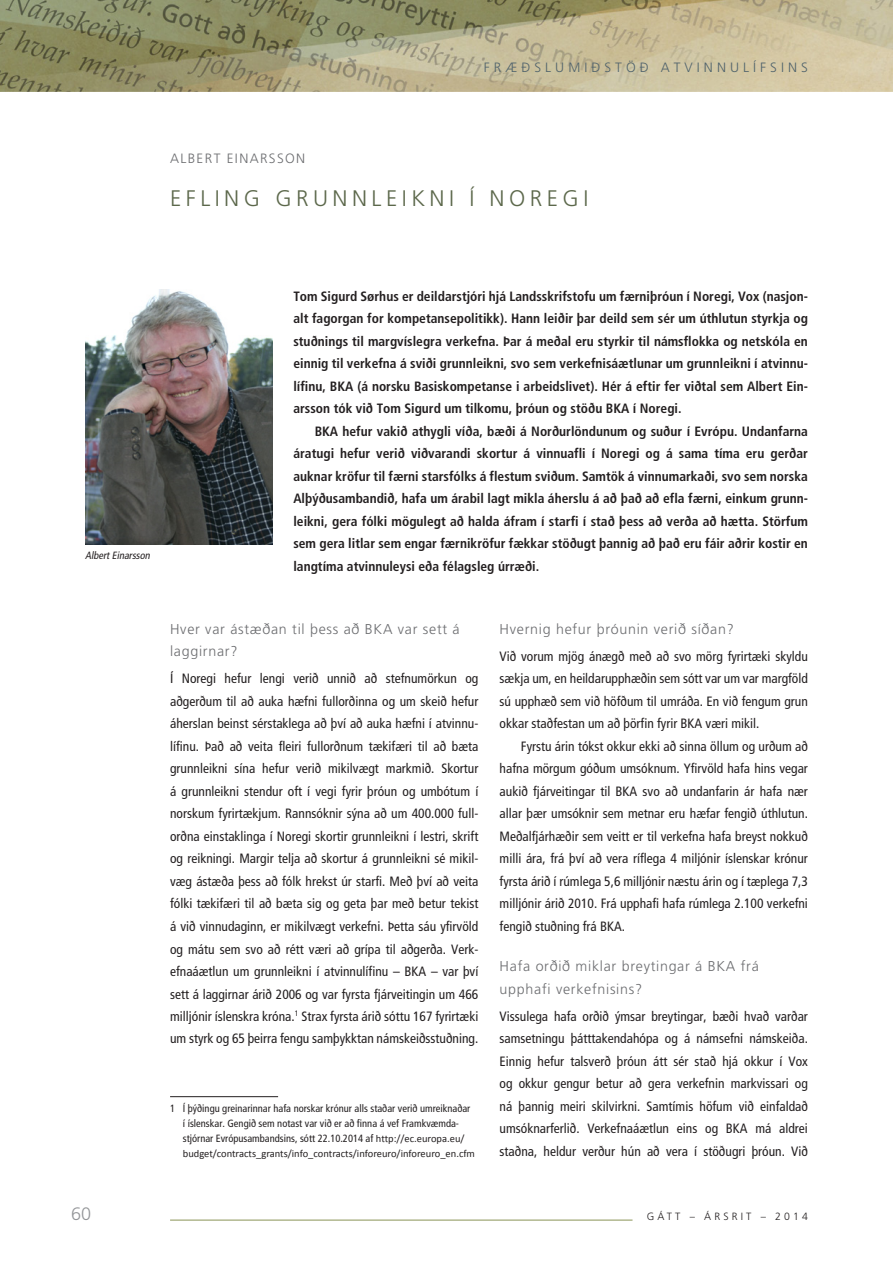
<style>
.page{position:relative;width:893px;height:1263px;background:#fff}
.page>*{position:absolute;margin:0;border:0;box-sizing:border-box;transform-origin:0 0}
.t1{font:300 22.5px "Frutiger";letter-spacing:.2em;color:#5c684b}
.t2{font:300 18px "Frutiger LT Std";color:#939598}
.t3{font:300 14.25px/22.5px "Frutiger";letter-spacing:.05em;color:#6c6d70}
.t4{font:condensed 13.5px/22.5px "Frutiger";color:#231f20;text-align:justify}
.t5{font:700 condensed 13.5px/22.5px "Frutiger";color:#231f20;text-align:justify}
.t6{font:300 13.5px "Frutiger";letter-spacing:.3em;color:#50636c}
.t7{font:300 13.5px "Frutiger LT Std";letter-spacing:.1em;color:#6c6d70}
.t8{font:condensed 10.5px/15px "Frutiger";color:#231f20}
.t9{font:10.5px "Calibri";color:#231f20}
.t10{font:300 10.5px "Frutiger LT Std";letter-spacing:.3em;color:#231f20}
.t11{font:italic condensed 10.5px "Frutiger";color:#231f20}
.s1{font-family:"Calibri";font-stretch:normal}
</style>
<div class="page">
<hr style="left:170px;top:1220px;width:462px;height:1px;background:#899356">
<img style="left:0;top:0;width:893px;height:92px">
<img style="left:85px;top:289px;width:187px;height:255px">
<hr style="left:170px;top:1096px;width:108px;height:1px;background:#231f20">
<p class="t6" style="left:484px;top:60px;width:326px">FRÆÐSLUMIÐSTÖÐ ATVINNULÍFSINS</p>
<p class="t7" style="left:170px;top:151px;width:19px">ALBE</p>
<p class="t7" style="left:205px;top:151px;width:100px">RT EINARSSON</p>
<h1 class="t1" style="left:170px;top:185px;width:16px">Efling</h1>
<h1 class="t1" style="left:275px;top:185px;width:19px">grunnl</h1>
<h1 class="t1" style="left:386px;top:185px;width:29px">eikni</h1>
<h1 class="t1" style="left:469px;top:185px;width:106px">í Nor egi</h1>
<p class="t11" style="left:85px;top:549px;width:69px">AlbertEinarsson</p>
<h2 class="t2" style="left:71px;top:1204px;width:22px">60</h2>
<p class="t5" style="left:293px;top:285px;width:516px">Tom Sigurd Sørhus er deildarstjóri hjá Landsskrifstofu um færniþróun í Noregi, Vox (nasjon&shy;alt fagorgan for kompetansepolitikk). Hann leiðir þar deild sem sér um úthlutun styrkja og stuðnings til margvíslegra verkefna. Þar á meðal eru styrkir til námsflokka og netskóla en einnig til verkefna á sviði grunnleikni, svo sem verkefnisáætlunar um grunnleikni í atvinnu&shy;lífinu, BKA (á norsku Basiskompetanse i arbeidslivet). Hér á eftir fer viðtal sem Albert Ein&shy;arsson tók við Tom Sigurd um tilkomu, þróun og stöðu BKA í Noregi.</p>
<p class="t5" style="left:293px;top:420px;width:516px;text-indent:21px">BKA hefur vakið athygli víða, bæði á Norðurlöndunum og suður í Evrópu. Undanfarna áratugi hefur verið viðvarandi skortur á vinnuafli í Noregi og á sama tíma eru gerðar auknar kröfur til færni starsfólks á flestum sviðum. Samtök á vinnumarkaði, svo sem norska Alþýðusambandið, hafa um árabil lagt mikla áherslu á að það að efla færni, einkum grunn&shy;leikni, gera fólki mögulegt að halda áfram í starfi í stað þess að verða að hætta. Störfum sem gera litlar sem engar færnikröfur fækkar stöðugt þannig að það eru fáir aðrir kostir en langtíma atvinnuleysi eða félagsleg úrræði.</p>
<p class="t3" style="left:170px;top:618px;width:291px">Hver var ástæðan til þess að BKA var sett á laggirnar?</p>
<p class="t4" style="left:170px;top:667px;width:310px">Í Noregi hefur lengi verið unnið að stefnumörkun og aðgerðum til að auka hæfni fullorðinna og um skeið hefur áherslan beinst sérstaklega að því að auka hæfni í atvinnu&shy;lífinu. Það að veita fleiri fullorðnum tækifæri til að bæta grunnleikni sína hefur verið mikilvægt markmið. Skortur á grunnleikni stendur oft í vegi fyrir þróun og umbótum í norskum fyrirtækjum. Rannsóknir sýna að um 400.000 full&shy;orðna einstaklinga í Noregi skortir grunnleikni í lestri, skrift og reikningi. Margir telja að skortur á grunnleikni sé mikil&shy;væg ástæða þess að fólk hrekst úr starfi. Með því að veita fólki tækifæri til að bæta sig og geta þar með betur tekist á við vinnudaginn, er mikilvægt verkefni. Þetta sáu yfirvöld og mátu sem svo að rétt væri að grípa til aðgerða. Verk&shy;efnaáætlun um grunnleikni í atvinnulífinu – BKA – var því sett á laggirnar árið 2006 og var fyrsta fjárveitingin um 466 milljónir íslenskra króna.<sup>1</sup> Strax fyrsta árið sóttu 167 fyrirtæki um styrk og 65 þeirra fengu samþykktan námskeiðsstuðning.</p>
<p class="t8" style="left:183px;top:1100px;width:289px;text-indent:-13px">1 Í þýðingu greinarinnar hafa norskar krónur alls staðar verið umreiknaðar í íslenskar. Gengið sem notast var við er að finna á vef Framkvæmda&shy;stjórnar Evrópusambandsins, sótt 22.10.2014 af <span class="s1">http://ec.europa.eu/</span></p>
<p class="t9" style="left:183px;top:1146px;width:294px">budget/contracts_grants/info_contracts/inforeuro/inforeuro_en.cfm</p>
<p class="t3" style="left:500px;top:618px;width:236px">Hvernig hefur þróunin verið síðan?</p>
<p class="t4" style="left:500px;top:645px;width:310px">Við vorum mjög ánægð með að svo mörg fyrirtæki skyldu sækja um, en heildarupphæðin sem sótt var um var margföld sú upphæð sem við höfðum til umráða. En við fengum grun okkar staðfestan um að þörfin fyrir BKA væri mikil.</p>
<p class="t4" style="left:500px;top:735px;width:310px;text-indent:21px">Fyrstu árin tókst okkur ekki að sinna öllum og urðum að hafna mörgum góðum umsóknum. Yfirvöld hafa hins vegar aukið fjárveitingar til BKA svo að undanfarin ár hafa nær allar þær umsóknir sem metnar eru hæfar fengið úthlutun.<br>Meðalfjárhæðir sem veitt er til verkefna hafa breyst nokkuð milli ára, frá því að vera ríflega 4 miljónir íslenskar krónur fyrsta árið í rúmlega 5,6 milljónir næstu árin og í tæplega 7,3 milljónir árið 2010. Frá upphafi hafa rúmlega 2.100 verkefni fengið stuðning frá BKA.</p>
<p class="t3" style="left:500px;top:955px;width:261px">Hafa orðið miklar breytingar á BKA frá upphafi verkefnisins?</p>
<p class="t4" style="left:500px;top:1005px;width:310px">Vissulega hafa orðið ýmsar breytingar, bæði hvað varðar samsetningu þátttakendahópa og á námsefni námskeiða.<br>Einnig hefur talsverð þróun átt sér stað hjá okkur í Vox og okkur gengur betur að gera verkefnin markvissari og ná þannig meiri skilvirkni. Samtímis höfum við einfaldað umsóknarferlið. Verkefnaáætlun eins og BKA má aldrei staðna, heldur verður hún að vera í stöðugri þróun. Við</p>
<p class="t10" style="left:647px;top:1211px;width:163px">GÁTT – ÁRSRIT – 2014</p>
</div>
